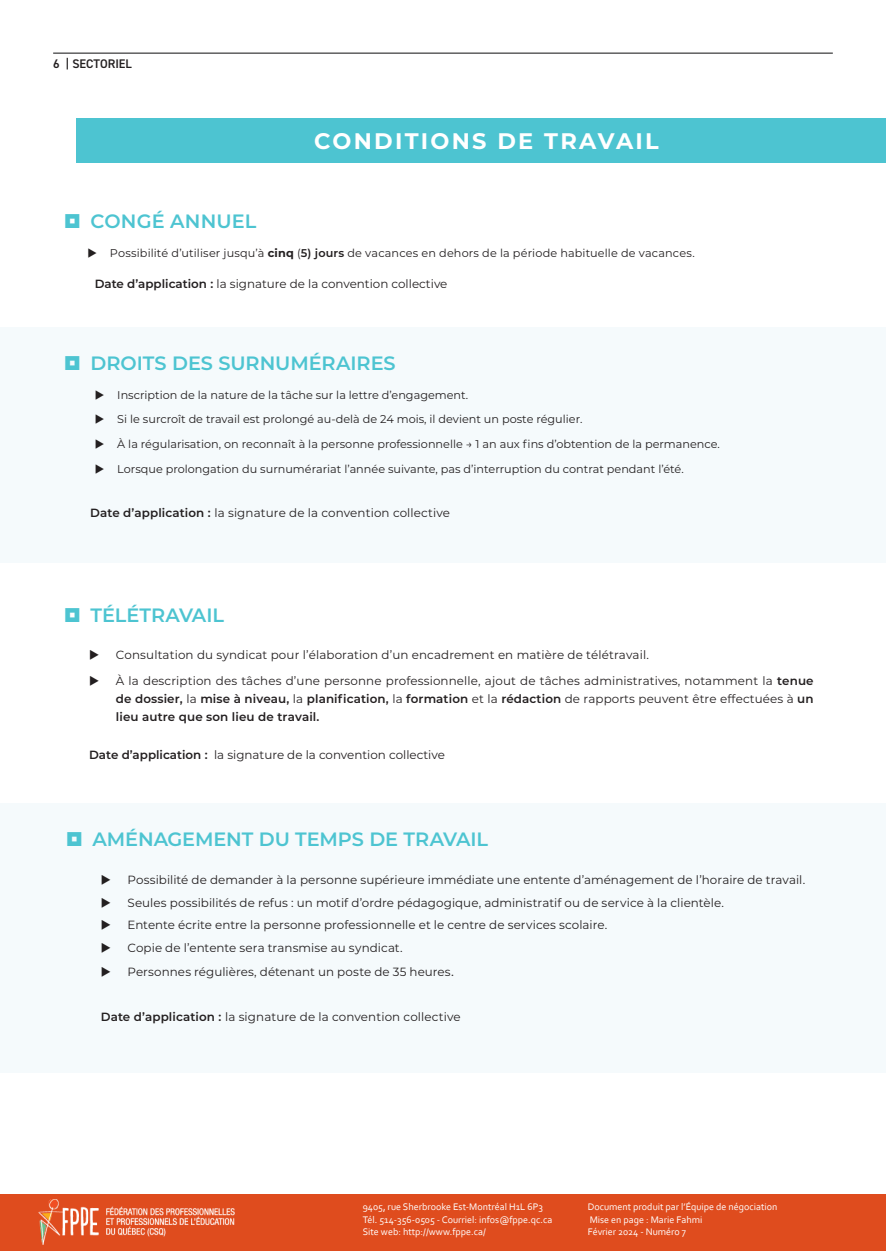
<style>
.page{position:relative;width:886px;height:1251px;background:#fff}
.page>*{position:absolute;margin:0;border:0;box-sizing:border-box;transform-origin:0 0}
.Quick_tips_heading{font:700 22.5px "Montserrat";letter-spacing:.1em;color:#fff}
.t1{font:600 19.38px "Montserrat";letter-spacing:-.005em;color:#4dc4d1}
.t2{font:600 12.5px "DIN2014";color:#231f20}
.t3{font:11.88px/17.9px "Montserrat";letter-spacing:.005em;color:#231f20;text-align:justify}
.t4{font:11.25px "Montserrat";color:#231f20}
.t5{font:10px "Corbel";color:#fff}
.s1{font-weight:700}
.s2{font-weight:600}
.s3{font-size:13.38px}
</style>
<div class="page">
<div style="left:0;top:327px;width:886px;height:235px;background:#f5fafc"></div>
<div style="left:0;top:803px;width:886px;height:269px;background:#f5fafc"></div>
<hr style="left:53px;top:53px;width:780px;height:1px;background:#3e3e3f">
<div style="left:0;top:1195px;width:886px;height:56px;background:#df4c1e"></div>
<img style="left:39px;top:1199px;width:195px;height:45px">
<div style="left:76px;top:119px;width:810px;height:44px;background:#4dc4d1"></div>
<p class="t2" style="left:53px;top:55px;width:80px">6 | SECTORIEL</p>
<p class="Quick_tips_heading" style="left:314px;top:125px;width:346px">CONDITIONS DE TRAVAIL</p>
<p class="t1" style="left:91px;top:208px;width:167px">CONGÉ ANNUEL</p>
<p class="t4" style="left:110px;top:246px;width:586px">Possibilité d’utiliser jusqu’à <span class="s1">cinq</span> (<span class="s2">5) jours</span> de vacances en dehors de la période habituelle de vacances.</p>
<p class="t3" style="left:95px;top:274px;width:354px"><span class="s2">Date d’application :</span> la signature de la convention collective</p>
<p class="t1" style="left:91px;top:349px;width:307px">DROITS DES SURNUMÉRAIRES</p>
<p class="t4" style="left:117px;top:387px;width:352px">Inscription de la nature de la tâche sur la lettre d’engagement.</p>
<p class="t4" style="left:117px;top:412px;width:467px">Si le surcroît de travail est prolongé au-delà de 24 mois, il devient un poste régulier.</p>
<p class="t4" style="left:117px;top:436px;width:604px">À la régularisation, on reconnaît à la personne professionnelle → 1 an aux fins d’obtention de la permanence.</p>
<p class="t4" style="left:117px;top:461px;width:568px">Lorsque prolongation du surnumérariat l’année suivante, pas d’interruption du contrat pendant l’été.</p>
<p class="t3" style="left:90px;top:503px;width:361px"><span class="s2">Date d’application :</span> la signature de la convention collective</p>
<p class="t1" style="left:91px;top:601px;width:135px">TÉLÉTRAVAIL</p>
<p class="t3" style="left:116px;top:645px;width:534px">Consultation du syndicat pour l’élaboration d’un encadrement en matière de télétravail.</p>
<p class="t3" style="left:116px;top:671px;width:699px">À la description des tâches d’une personne professionnelle, ajout de tâches administratives, notamment la <span class="s2">tenue de dossier,</span> la <span class="s2">mise à niveau,</span> la <span class="s2">planification,</span> la <span class="s2">formation</span> et la <span class="s2">rédaction</span> de rapports peuvent être effectuées à <span class="s2">un lieu autre que son lieu de travail.</span></p>
<p class="t3" style="left:89px;top:745px;width:357px"><span class="s2">Date d’application :</span> la signature de la convention collective</p>
<p class="t1" style="left:92px;top:825px;width:397px">AMÉNAGEMENT DU TEMPS DE TRAVAIL</p>
<p class="t3" style="left:127px;top:870px;width:679px">Possibilité de demander à la personne supérieure immédiate une entente d’aménagement de l’horaire de travail.</p>
<p class="t3" style="left:127px;top:893px;width:598px">Seules possibilités de refus : un motif d’ordre pédagogique, administratif ou de service à la clientèle.</p>
<p class="t3" style="left:127px;top:916px;width:481px">Entente écrite entre la personne professionnelle et le centre de services scolaire.</p>
<p class="t3" style="left:127px;top:938px;width:277px">Copie de l’entente sera transmise au syndicat.</p>
<p class="t3" style="left:127px;top:963px;width:328px">Personnes régulières, détenant un poste de 35 heures<span class="s3">.</span></p>
<p class="t3" style="left:101px;top:1008px;width:361px"><span class="s2">Date d’application :</span> la signature de la convention collective</p>
<p class="t5" style="left:363px;top:1201px;width:182px">9405, rue Sherbrooke Est-Montréal H1L 6P3</p>
<p class="t5" style="left:588px;top:1201px;width:191px">Document produit par l’Équipe de négociation</p>
<p class="t5" style="left:363px;top:1213px;width:191px">Tél. 514-356-0505 - Courriel: infos@fppe.qc.ca</p>
<p class="t5" style="left:590px;top:1213px;width:114px">Mise en page : Marie Fahmi</p>
<p class="t5" style="left:363px;top:1226px;width:125px">Site web: http://www.fppe.ca/</p>
<p class="t5" style="left:588px;top:1226px;width:100px">Février 2024 - Numéro 7</p>
</div>
